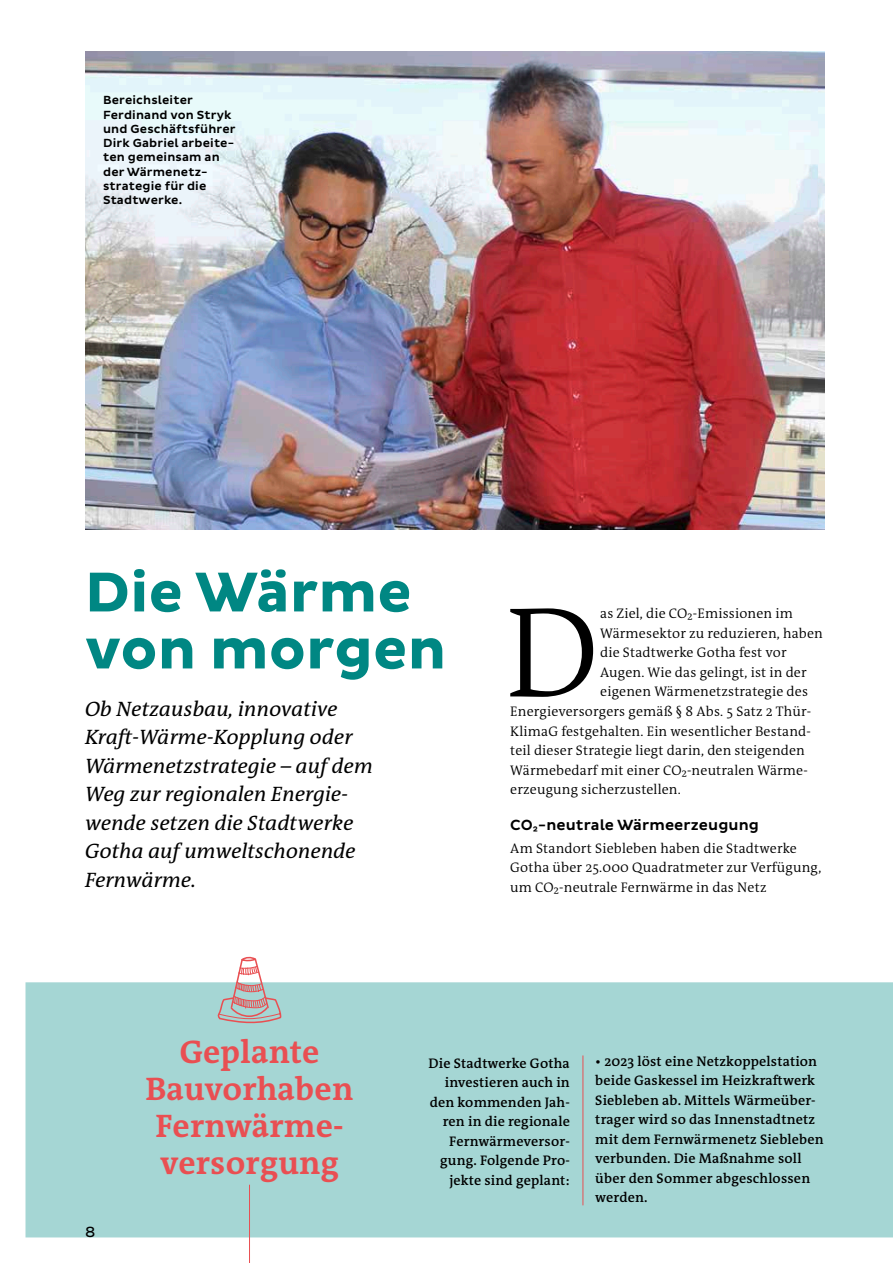
<style>
.page{position:relative;width:893px;height:1263px;background:#fff}
.page>*{position:absolute;margin:0;border:0;box-sizing:border-box;transform-origin:0 0}
.t1{font:300 129.6px "The Antiqua B W4";color:#000}
.t2{font:700 57px/57px "Pluto Sans";letter-spacing:.005em;color:#008783}
.t3{font:700 32.85px/36.9px "The Antiqua B W7";letter-spacing:.005em;color:#e94f52;text-align:center}
.t4{font:italic 21px/28.5px "The Antiqua B W5 Plain";letter-spacing:.005em;color:#000}
.t5{font:500 15px "Pluto Sans";letter-spacing:.005em;color:#000}
.t6{font:15px "Pluto Sans";color:#000}
.t7{font:300 13.95px/19.5px "The Antiqua B W4";letter-spacing:.01em;color:#000}
.t8{font:600 13.95px/19.5px "The Antiqua B W6";letter-spacing:.01em;color:#000}
.t9{font:500 12px/14.2px "Pluto Sans";letter-spacing:.01em;color:#000}
</style>
<div class="page">
<div style="left:26px;top:982px;width:867px;height:255px;background:#a5d6d4"></div>
<hr style="left:583px;top:1055px;width:1px;height:150px;background:#e94f52">
<hr style="left:249px;top:1185px;width:1px;height:78px;background:#e94f52">
<img style="left:85px;top:51px;width:740px;height:478px">
<svg style="left:218px;top:957px;width:63px;height:66px"></svg>
<p class="t9" style="left:103px;top:94px;width:134px">Bereichsleiter<br>Ferdinand von Stryk und Geschäftsführer<br>Dirk Gabriel arbeite&shy;ten gemeinsam an der Wärmenetz&shy;strategie für die<br>Stadtwerke.</p>
<h2 class="t2" style="left:85px;top:565px;width:363px">Die Wärme von morgen</h2>
<h3 class="t4" style="left:85px;top:694px;width:289px">Ob Netzausbau, innovative<br>Kraft-Wärme-Kopplung oder<br>Wärmenetzstrategie – auf dem<br>Weg zur regionalen Energie&shy;wende setzen die Stadtwerke<br>Gotha auf umweltschonende<br>Fernwärme.</h3>
<h1 class="t1" style="left:505px;top:569px;width:95px">D</h1>
<p class="t7" style="left:600px;top:604px;width:194px">as Ziel, die CO2-Emissionen im</p>
<p class="t7" style="left:600px;top:623px;width:224px">Wärmesektor zu reduzieren, haben</p>
<p class="t7" style="left:600px;top:643px;width:188px">die Stadtwerke Gotha fest vor</p>
<p class="t7" style="left:600px;top:663px;width:208px">Augen. Wie das gelingt, ist in der</p>
<p class="t7" style="left:600px;top:682px;width:209px">eigenen Wärmenetzstrategie des</p>
<p class="t7" style="left:510px;top:702px;width:302px">Energieversorgers gemäß § 8 Abs. 5 Satz 2 Thür-</p>
<p class="t7" style="left:510px;top:721px;width:302px">KlimaG festgehalten. Ein wesentlicher Bestand-</p>
<p class="t7" style="left:510px;top:741px;width:296px">teil dieser Strategie liegt darin, den steigenden</p>
<p class="t7" style="left:510px;top:760px;width:298px">Wärmebedarf mit einer CO2-neutralen Wärme-</p>
<p class="t7" style="left:510px;top:780px;width:172px">erzeugung sicherzustellen.</p>
<p class="t5" style="left:510px;top:816px;width:250px">CO2-neutrale Wärmeerzeugung</p>
<p class="t7" style="left:510px;top:838px;width:313px">Am Standort Siebleben haben die Stadtwerke<br>Gotha über 25.000 Quadratmeter zur Verfügung, um CO2-neutrale Fernwärme in das Netz</p>
<p class="t6" style="left:85px;top:1224px;width:12px">8</p>
<h3 class="t3" style="left:146px;top:1034px;width:209px">Geplante<br>Bauvorhaben<br>Fernwärme&shy;versorgung</h3>
<p class="t8" style="left:429px;top:1053px;width:143px;text-align:right">Die Stadtwerke Gotha investieren auch in den kommenden Jah&shy;ren in die regionale<br>Fernwärmeversor&shy;gung. Folgende Pro&shy;jekte sind geplant:</p>
<p class="t8" style="left:595px;top:1051px;width:230px">• 2023 löst eine Netzkoppelstation beide Gaskessel im Heizkraftwerk<br>Siebleben ab. Mittels Wärmeüber&shy;trager wird so das Innenstadtnetz mit dem Fernwärmenetz Siebleben verbunden. Die Maßnahme soll über den Sommer abgeschlossen werden.</p>
</div>
